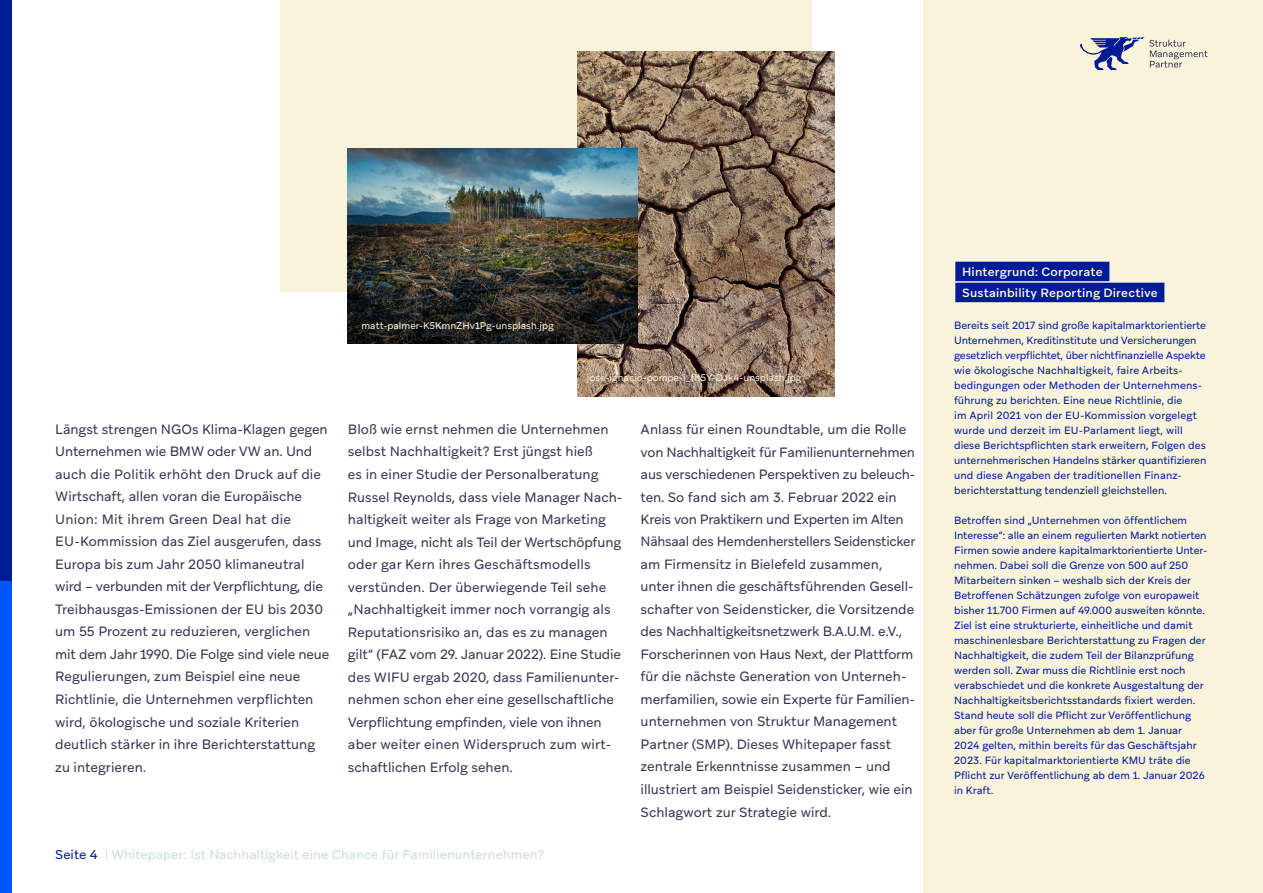
<style>
.page{position:relative;width:1263px;height:893px;background:#fff}
.page>*{position:absolute;margin:0;border:0;box-sizing:border-box;transform-origin:0 0}
.t1{font:13.5px/22.5px "Aribau Grotesk";color:#373754}
.t2{font:12.75px "Aribau Grotesk";color:#cfdbdb}
.t3{font:500 12px/21px "Aribau Grotesk";letter-spacing:.015em;color:#faf3dc}
.t4{font:10.5px/15px "Aribau Grotesk";color:#001b96}
.t5{font:9.75px "Aribau Grotesk";color:#faf3dc}
.s1{color:#001b96}
</style>
<div class="page">
<div style="left:0;top:580px;width:12px;height:313px;background:#0055fa"></div>
<div style="left:0;top:0;width:12px;height:580px;background:#001b96"></div>
<div style="left:924px;top:0;width:339px;height:893px;background:#faf3dc"></div>
<img style="left:577px;top:51px;width:258px;height:345px">
<img style="left:348px;top:291px;width:290px;height:53px">
<img style="left:280px;top:0;width:532px;height:291px">
<div style="left:955px;top:262px;width:154px;height:19px;background:#001b96"></div>
<div style="left:955px;top:283px;width:209px;height:19px;background:#001b96"></div>
<svg style="left:1080px;top:37px;width:128px;height:33px"></svg>
<p class="t5" style="left:361px;top:319px;width:194px">matt-palmer-K5KmnZHv1Pg-unsplash.jpg</p>
<p class="t5" style="left:587px;top:372px;width:216px">jose-ignacio-pompe-i_fh5Y-DJk4-unsplash.jpg</p>
<p class="t1" style="left:55px;top:418px;width:276px">Längst strengen NGOs Klima-Klagen gegen Unternehmen wie BMW oder VW an. Und auch die Politik erhöht den Druck auf die Wirtschaft, allen voran die Europäische Union: Mit ihrem Green Deal hat die EU-Kommission das Ziel ausgerufen, dass Europa bis zum Jahr 2050 klimaneutral wird – verbunden mit der Verpflichtung, die Treibhausgas-Emissionen der EU bis 2030 um 55 Prozent zu reduzieren, verglichen mit dem Jahr 1990. Die Folge sind viele neue Regulierungen, zum Beispiel eine neue Richtlinie, die Unternehmen verpflichten wird, ökologische und soziale Kriterien deutlich stärker in ihre Berichterstattung zu integrieren.</p>
<p class="t1" style="left:348px;top:418px;width:276px">Bloß wie ernst nehmen die Unternehmen selbst Nachhaltigkeit? Erst jüngst hieß<br>es in einer Studie der Personalberatung Russel Reynolds, dass viele Manager Nach&shy;haltigkeit weiter als Frage von Marketing und Image, nicht als Teil der Wertschöpfung oder gar Kern ihres Geschäftsmodells verstünden. Der überwiegende Teil sehe „Nachhaltigkeit immer noch vorrangig als Reputationsrisiko an, das es zu managen gilt“ (FAZ vom 29. Januar 2022). Eine Studie des WIFU ergab 2020, dass Familienunter&shy;nehmen schon eher eine gesellschaftliche Verpflichtung empfinden, viele von ihnen aber weiter einen Widerspruch zum wirt&shy;schaftlichen Erfolg sehen.</p>
<p class="t1" style="left:641px;top:418px;width:276px">Anlass für einen Roundtable, um die Rolle von Nachhaltigkeit für Familienunternehmen aus verschiedenen Perspektiven zu beleuch&shy;ten. So fand sich am 3. Februar 2022 ein Kreis von Praktikern und Experten im Alten Nähsaal des Hemdenherstellers Seidensticker am Firmensitz in Bielefeld zusammen, unter ihnen die geschäftsführenden Gesell&shy;schafter von Seidensticker, die Vorsitzende des Nachhaltigkeitsnetzwerk B.A.U.M. e.V., Forscherinnen von Haus Next, der Plattform für die nächste Generation von Unterneh&shy;merfamilien, sowie ein Experte für Familien&shy;unternehmen von Struktur Management Partner (SMP). Dieses Whitepaper fasst zentrale Erkenntnisse zusammen – und illustriert am Beispiel Seidensticker, wie ein Schlagwort zur Strategie wird.</p>
<p class="t2" style="left:55px;top:846px;width:490px"><span class="s1">Seite 4</span> | Whitepaper: Ist Nachhaltigkeit eine Chance für Familienunternehmen?</p>
<p class="t3" style="left:962px;top:261px;width:197px">Hintergrund: Corporate<br>Sustainbility Reporting Directive</p>
<p class="t4" style="left:954px;top:317px;width:254px">Bereits seit 2017 sind große kapitalmarktorientierte Unternehmen, Kreditinstitute und Versicherungen gesetzlich verpflichtet, über nichtfinanzielle Aspekte wie ökologische Nachhaltigkeit, faire Arbeits&shy;bedingungen oder Methoden der Unternehmens&shy;führung zu berichten. Eine neue Richtlinie, die<br>im April 2021 von der EU-Kommission vorgelegt wurde und derzeit im EU-Parlament liegt, will diese Berichtspflichten stark erweitern, Folgen des unternehmerischen Handelns stärker quantifizieren und diese Angaben der traditionellen Finanz&shy;berichterstattung tendenziell gleichstellen.</p>
<p class="t4" style="left:954px;top:513px;width:254px">Betroffen sind „Unternehmen von öffentlichem Interesse“: alle an einem regulierten Markt notierten Firmen sowie andere kapitalmarktorientierte Unter&shy;nehmen. Dabei soll die Grenze von 500 auf 250<br>Mitarbeitern sinken – weshalb sich der Kreis der Betroffenen Schätzungen zufolge von europaweit bisher 11.700 Firmen auf 49.000 ausweiten könnte.<br>Ziel ist eine strukturierte, einheitliche und damit maschinenlesbare Berichterstattung zu Fragen der Nachhaltigkeit, die zudem Teil der Bilanzprüfung werden soll. Zwar muss die Richtlinie erst noch verabschiedet und die konkrete Ausgestaltung der Nachhaltigkeitsberichtsstandards fixiert werden.<br>Stand heute soll die Pflicht zur Veröffentlichung aber für große Unternehmen ab dem 1. Januar 2024 gelten, mithin bereits für das Geschäftsjahr 2023. Für kapitalmarktorientierte KMU träte die Pflicht zur Veröffentlichung ab dem 1. Januar 2026 in Kraft.</p>
</div>
